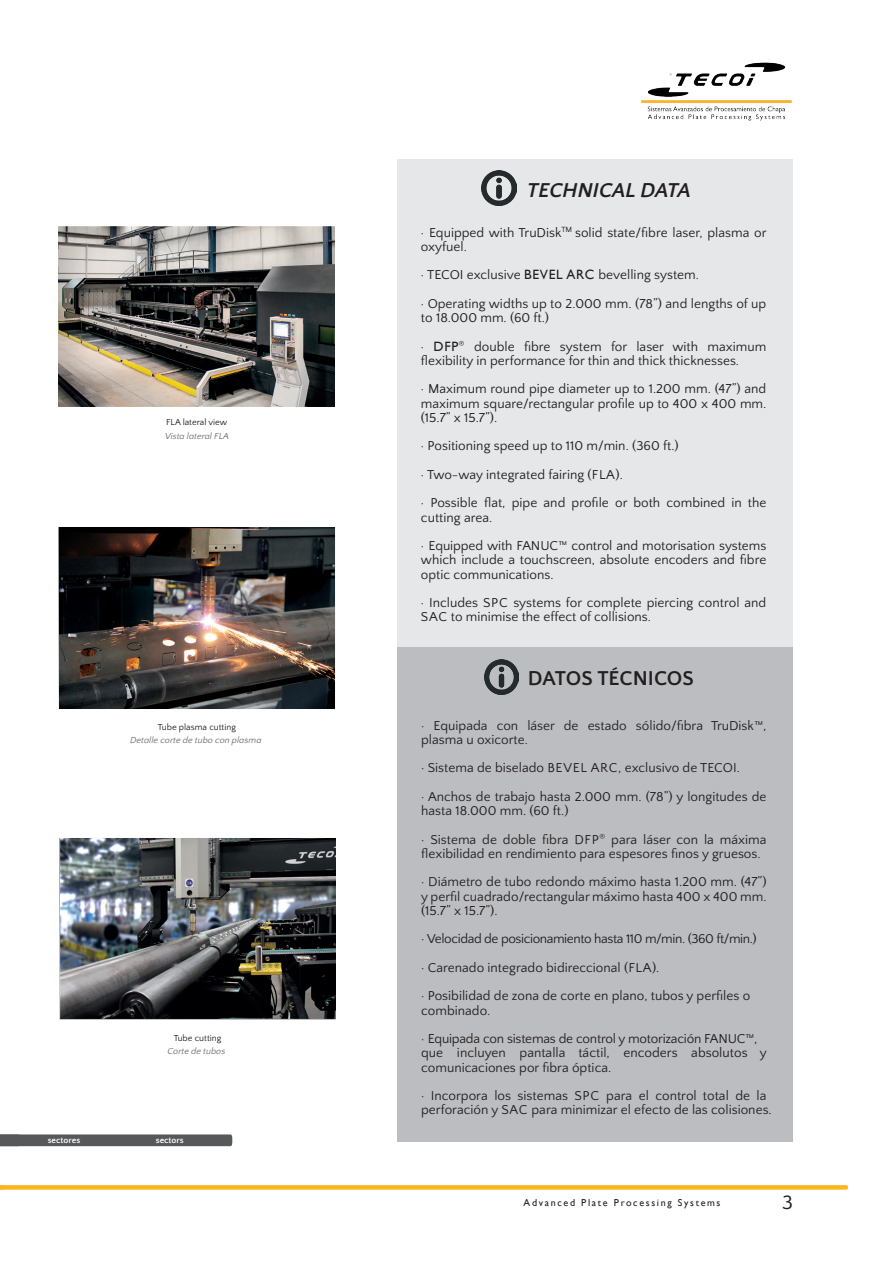
<style>
.page{position:relative;width:893px;height:1263px;background:#fff}
.page>*{position:absolute;margin:0;border:0;box-sizing:border-box;transform-origin:0 0}
.t1{font:700 21px "Quattrocento Sans";color:#231f20}
.t2{font:italic 700 21px "Quattrocento Sans";color:#231f20}
.t3{font:20.4px "Quattrocento Sans";color:#231f20}
.t4{font:13.5px/28.5px "Quattrocento Sans";color:#231f20}
.t5{font:10.05px "Gill Sans";letter-spacing:.165em;color:#231f20}
.t6{font:italic 9.15px "Quattrocento Sans";color:#6c6d70}
.t7{font:9.15px "Quattrocento Sans";color:#231f20}
.t8{font:700 9px "Quattrocento Sans";color:#fff}
.t9{font:italic 9px "Quattrocento Sans";color:#6c6d70}
.t10{font:9px "Quattrocento Sans";color:#231f20}
.s1{font-family:"Gill Sans"}
</style>
<div class="page">
<div style="left:397px;top:638px;width:396px;height:503px;background:#bcbdc0"></div>
<div style="left:397px;top:160px;width:396px;height:487px;background:#e6e7e9"></div>
<div style="left:59px;top:838px;width:277px;height:182px;border:2px solid #bcbdc0"></div>
<img style="left:60px;top:527px;width:274px;height:182px">
<img style="left:60px;top:839px;width:275px;height:179px">
<img style="left:641px;top:62px;width:151px;height:59px">
<img style="left:482px;top:170px;width:35px;height:35px">
<img style="left:484px;top:660px;width:35px;height:35px">
<img style="left:59px;top:226px;width:275px;height:180px">
<svg style="left:0;top:1185px;width:848px;height:4px;background:#fcb824"></svg>
<svg style="left:0;top:1134px;width:232px;height:12px;background:#5d5e60"></svg>
<p class="t10" style="left:166px;top:418px;width:63px">FLA lateral view</p>
<p class="t9" style="left:165px;top:431px;width:65px">Vista lateral FLA</p>
<p class="t7" style="left:158px;top:722px;width:80px">Tube plasma cutting</p>
<p class="t6" style="left:130px;top:735px;width:133px">Detalle corte de tubo con plasma</p>
<p class="t7" style="left:174px;top:1033px;width:49px">Tube cutting</p>
<p class="t6" style="left:168px;top:1046px;width:59px">Corte de tubos</p>
<p class="t8" style="left:48px;top:1135px;width:34px">sectores</p>
<p class="t8" style="left:156px;top:1135px;width:30px">sectors</p>
<h1 class="t2" style="left:527px;top:179px;width:165px">TECHNICAL DATA</h1>
<p class="t4" style="left:421px;top:225px;width:347px;line-height:14.2px">· Equipped with TruDisk<sup>TM</sup> solid state/fibre laser, plasma or oxyfuel.</p>
<p class="t4" style="left:421px;top:261px;width:347px">· TECOI exclusive <span class="s1">BEVEL ARC</span> bevelling system.<br>· Operating widths up to 2.000 mm. (78”) and lengths of up</p>
<p class="t4" style="left:421px;top:304px;width:347px">to 18.000 mm. (60 ft.)<br>· <span class="s1">DFP</span><sup>®</sup> double fibre system for laser with maximum</p>
<p class="t4" style="left:421px;top:347px;width:347px">flexibility in performance for thin and thick thicknesses.<br>· Maximum round pipe diameter up to 1.200 mm. (47”) and</p>
<p class="t4" style="left:421px;top:396px;width:347px;line-height:14.2px">maximum square/rectangular profile up to 400 x 400 mm. (15.7” x 15.7”).</p>
<p class="t4" style="left:421px;top:432px;width:347px">· Positioning speed up to 110 m/min. (360 ft.)<br>· Two-way integrated fairing (FLA).<br>· Possible flat, pipe and profile or both combined in the</p>
<p class="t4" style="left:421px;top:503px;width:347px">cutting area.<br>· Equipped with FANUC™ control and motorisation systems</p>
<p class="t4" style="left:421px;top:553px;width:347px;line-height:14.2px">which include a touchscreen, absolute encoders and fibre optic communications.</p>
<p class="t4" style="left:421px;top:596px;width:347px;line-height:14.2px">· Includes SPC systems for complete piercing control and<br>SAC to minimise the effect of collisions.</p>
<h1 class="t1" style="left:528px;top:667px;width:167px">DATOS TÉCNICOS</h1>
<p class="t4" style="left:421px;top:719px;width:347px;line-height:14.2px">· Equipada con láser de estado sólido/fibra TruDisk™, plasma u oxicorte.</p>
<p class="t4" style="left:421px;top:754px;width:347px">· Sistema de biselado BEVEL ARC, exclusivo de TECOI.<br>· Anchos de trabajo hasta 2.000 mm. (78”) y longitudes de</p>
<p class="t4" style="left:421px;top:797px;width:347px">hasta 18.000 mm. (60 ft.)<br>· Sistema de doble fibra DFP<sup>®</sup> para láser con la máxima</p>
<p class="t4" style="left:421px;top:840px;width:347px">flexibilidad en rendimiento para espesores finos y gruesos. · Diámetro de tubo redondo máximo hasta 1.200 mm. (47”)</p>
<p class="t4" style="left:421px;top:889px;width:347px;line-height:14.2px">y perfil cuadrado/rectangular máximo hasta 400 x 400 mm. (15.7” x 15.7”).</p>
<p class="t4" style="left:421px;top:925px;width:337px">· Velocidad de posicionamiento hasta 110 m/min. (360 ft/min.) · Carenado integrado bidireccional (FLA).<br>· Posibilidad de zona de corte en plano, tubos y perfiles o</p>
<p class="t4" style="left:421px;top:996px;width:338px">combinado.<br>· Equipada con sistemas de control y motorización FANUC™,</p>
<p class="t4" style="left:421px;top:1046px;width:347px;line-height:14.2px">que incluyen pantalla táctil, encoders absolutos y comunicaciones por fibra óptica.</p>
<p class="t4" style="left:421px;top:1089px;width:352px;line-height:14.2px">· Incorpora los sistemas SPC para el control total de la perforación y SAC para minimizar el efecto de las colisiones.</p>
<p class="t5" style="left:524px;top:1197px;width:198px">Advanced Plate Processing Systems</p>
<h2 class="t3" style="left:782px;top:1191px;width:12px">3</h2>
</div>
